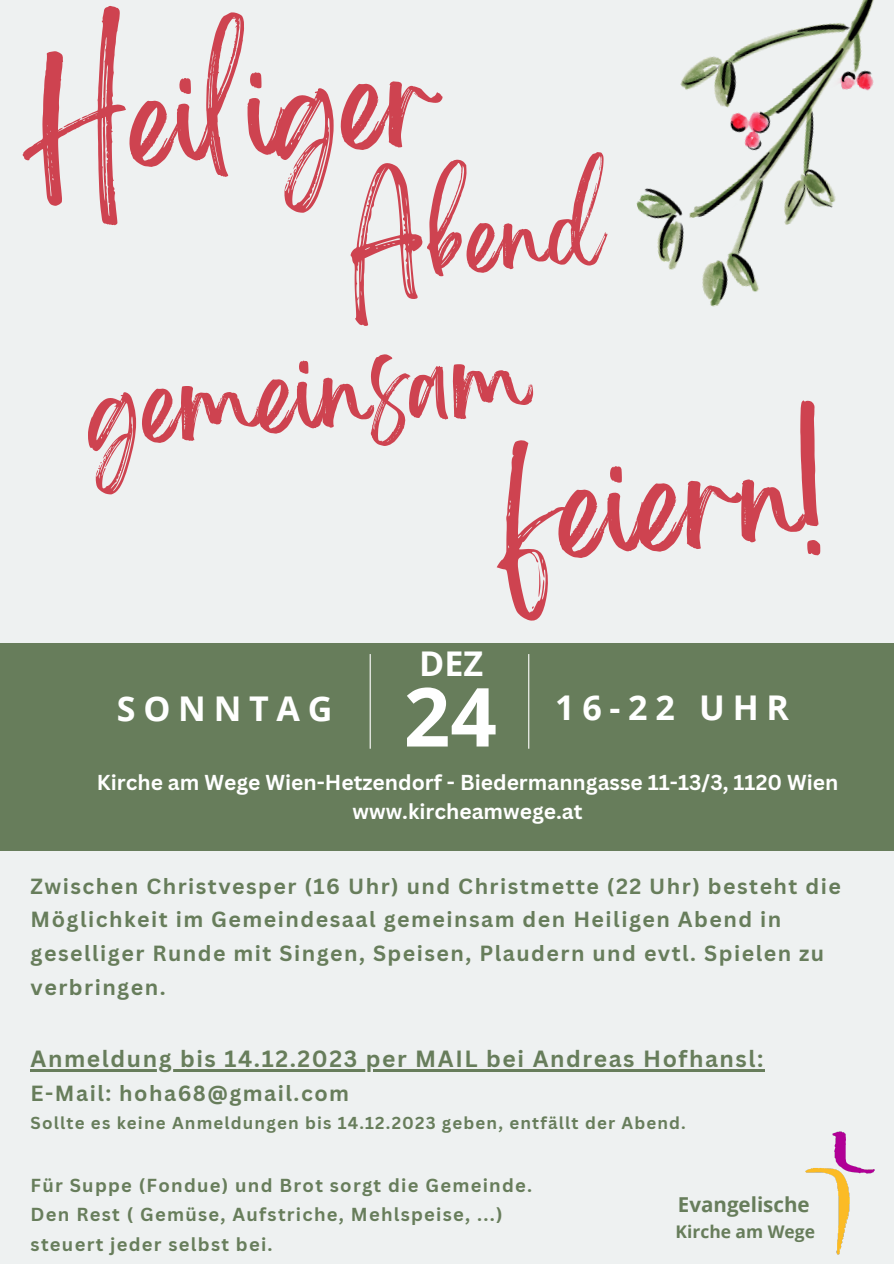
<style>
.page{position:relative;width:894px;height:1264px;background:#fff}
.page>*{position:absolute;margin:0;border:0;box-sizing:border-box;transform-origin:0 0}
.t1{font:125.55px "Brightwall";color:#cb303e}
.t2{font:121.65px "Brightwall";color:#cb303e}
.t3{font:99.75px "Brightwall";color:#cb303e}
.t4{font:91.5px "Brightwall";color:#cb303e}
.t5{font:700 81.45px "Open Sans";color:#fff}
.t6{font:700 34.05px "Open Sans";letter-spacing:.23em;color:#fff}
.t7{font:700 22.8px "Canva Sans";letter-spacing:.07em;color:#677d5b}
.t8{font:700 21.3px/33.8px "Canva Sans";letter-spacing:.07em;color:#677d5b}
.t9{font:700 21px/29.2px "Canva Sans";color:#fff;text-align:center}
.t10{font:700 20.55px "Open Sans";color:#677d5b}
.t11{font:700 18.3px "Canva Sans";letter-spacing:.07em;color:#677d5b}
.t12{font:700 17.4px "Open Sans";color:#677d5b}
.t13{font:700 16.8px "Canva Sans";letter-spacing:.07em;color:#677d5b}
</style>
<div class="page">
<div style="left:0;top:0;width:893px;height:1263px;background:#eef1f1"></div>
<img style="left:636px;top:0;width:238px;height:307px">
<div style="left:0;top:643px;width:893px;height:207px;background:#677d5b"></div>
<hr style="left:369px;top:654px;width:1px;height:94px;background:#fff">
<hr style="left:528px;top:654px;width:1px;height:94px;background:#fff">
<hr style="left:31px;top:1069px;width:733px;height:2px;background:#677d5b">
<img style="left:805px;top:1131px;width:70px;height:123px">
<h2 class="t2" style="left:16px;top:86px;width:421px;rotate:-5deg">Heiliger</h2>
<h3 class="t4" style="left:347px;top:215px;width:255px;rotate:-5deg">Abend</h3>
<h3 class="t3" style="left:85px;top:374px;width:443px;rotate:-5deg">gemeinsam</h3>
<h1 class="t1" style="left:499px;top:469px;width:327px;rotate:-5deg">feiern!</h1>
<p class="t6" style="left:419px;top:639px;width:66px">DEZ</p>
<p class="t5" style="left:403px;top:659px;width:94px">24</p>
<p class="t6" style="left:117px;top:684px;width:217px">SONNTAG</p>
<p class="t6" style="left:555px;top:683px;width:235px">16-22 UHR</p>
<p class="t9" style="left:97px;top:767px;width:742px">Kirche am Wege Wien-Hetzendorf - Biedermanngasse 11-13/3, 1120 Wien www.kircheamwege.at</p>
<p class="t8" style="left:31px;top:868px;width:811px">Zwischen Christvesper (16 Uhr) und Christmette (22 Uhr) besteht die Möglichkeit im Gemeindesaal gemeinsam den Heiligen Abend in geselliger Runde mit Singen, Speisen, Plaudern und evtl. Spielen zu verbringen.</p>
<p class="t7" style="left:31px;top:1042px;width:734px">Anmeldung bis 14.12.2023 per MAIL bei Andreas Hofhansl:</p>
<p class="t8" style="left:31px;top:1075px;width:320px">E-Mail: hoha68@gmail.com</p>
<p class="t13" style="left:31px;top:1110px;width:656px">Sollte es keine Anmeldungen bis 14.12.2023 geben, entfällt der Abend.</p>
<p class="t11" style="left:31px;top:1172px;width:503px">Für Suppe (Fondue) und Brot sorgt die Gemeinde.</p>
<p class="t11" style="left:31px;top:1201px;width:473px">Den Rest ( Gemüse, Aufstriche, Mehlspeise, ...)</p>
<p class="t11" style="left:31px;top:1230px;width:243px">steuert jeder selbst bei.</p>
<p class="t10" style="left:677px;top:1190px;width:133px">Evangelische</p>
<p class="t12" style="left:675px;top:1218px;width:141px">Kirche am Wege</p>
</div>
